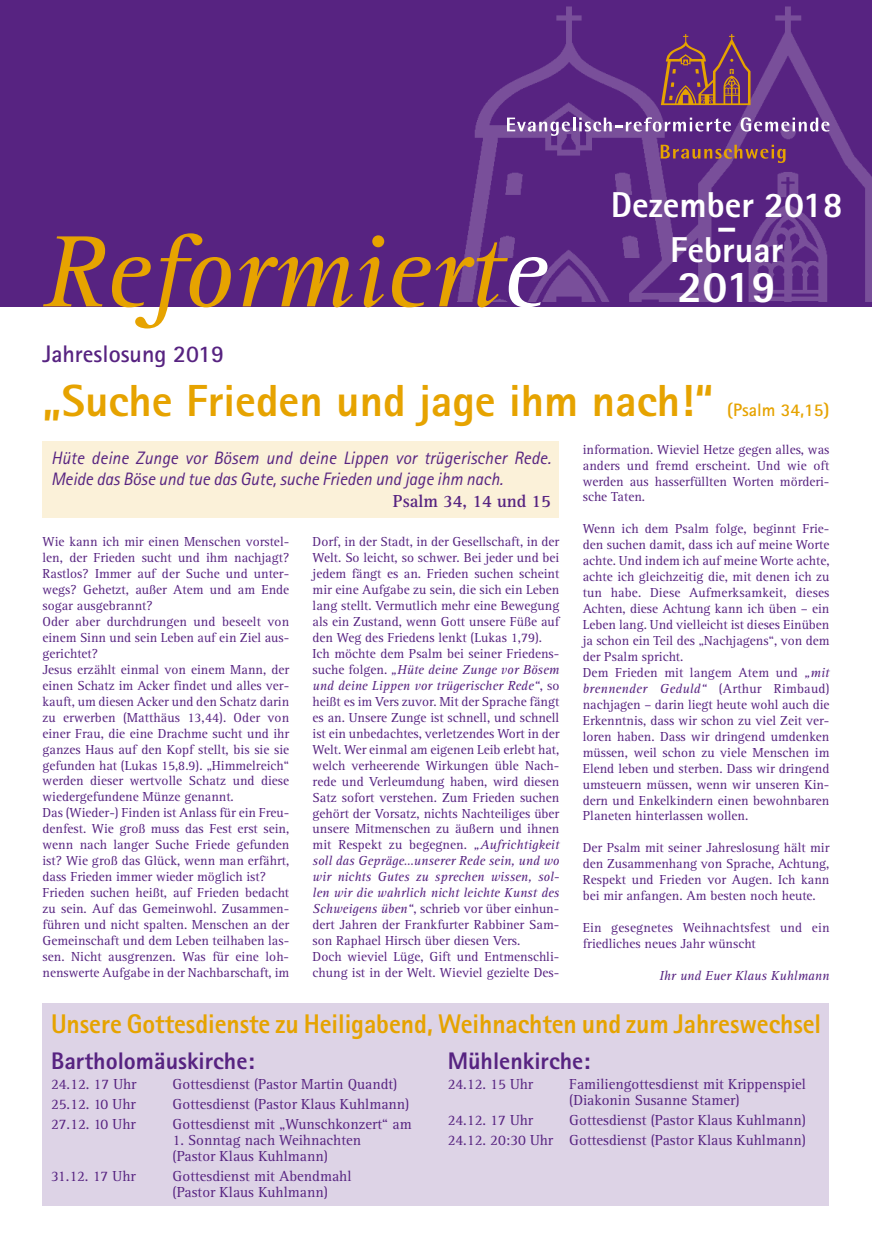
<style>
.page{position:relative;width:872px;height:1242px;background:#fff}
.page>*{position:absolute;margin:0;border:0;box-sizing:border-box;transform-origin:0 0}
.t1{font:italic 105px "Rotis Serif";color:#e6a300}
.t2{font:800 45px "Rotis Sans Serif";color:#e6a300}
.t3{font:800 45px "Rotis Sans Serif";color:#fff}
.t4{font:800 36px "Rotis Sans Serif";color:#fff}
.t5{font:800 27px "Rotis Sans Serif";letter-spacing:-.005em;color:#e6a300;scale:.95 1}
.t6{font:800 24px "Rotis Sans Serif";color:#572381}
.t7{font:700 24px "Rotis Sans Serif";color:#572381}
.t8{font:italic 18px/21px "Rotis Sans Serif";letter-spacing:.005em;color:#572381}
.t9{font:700 18px "Rotis Serif";color:#572381}
.t10{font:700 18px "Rotis Sans Serif";color:#e6a300}
.t11{font:15px/15.9px "Rotis Serif";color:#572381}
.t12{font:13.5px/15.9px "Rotis Serif";color:#572381}
.t13{font:italic 13.5px "Rotis Serif";color:#572381}
.s1{color:#fff}
.s2{font-style:italic}
</style>
<div class="page">
<div style="left:43px;top:441px;width:516px;height:76px;background:#fbf1d9"></div>
<div style="left:0;top:0;width:872px;height:307px;background:#572381"></div>
<img style="left:457px;top:6px;width:415px;height:296px">
<svg style="left:661px;top:34px;width:89px;height:71px"></svg>
<svg style="left:660px;top:145px;width:125px;height:18px"></svg>
<svg style="left:507px;top:117px;width:224px;height:19px"></svg>
<svg style="left:740px;top:117px;width:89px;height:15px"></svg>
<div style="left:43px;top:1003px;width:786px;height:202px;background:#ddd3e6"></div>
<h1 class="t1" style="left:43px;top:213px;width:505px">Reformiert<span class="s1">e</span></h1>
<h3 class="t4" style="left:610px;top:182px;width:234px">Dezember 2018</h3>
<h3 class="t4" style="left:717px;top:204px;width:22px">–</h3>
<h3 class="t4" style="left:670px;top:227px;width:115px">Februar</h3>
<h2 class="t3" style="left:677px;top:258px;width:100px">2019</h2>
<h3 class="t7" style="left:43px;top:339px;width:183px">Jahreslosung 2019</h3>
<h2 class="t2" style="left:43px;top:372px;width:672px">„Suche Frieden und jage ihm nach!“</h2>
<h3 class="t10" style="left:727px;top:398px;width:104px">(Psalm 34,15)</h3>
<h3 class="t8" style="left:51px;top:448px;width:501px">Hüte deine Zunge vor Bösem und deine Lippen vor trügerischer Rede.<br>Meide das Böse und tue das Gute, suche Frieden und jage ihm nach.</h3>
<h3 class="t9" style="left:393px;top:491px;width:159px">Psalm 34, 14 und 15</h3>
<p class="t12" style="left:43px;top:534px;width:248px">Wie kann ich mir einen Menschen vorstel&shy;len, der Frieden sucht und ihm nachjagt?<br>Rastlos? Immer auf der Suche und unter&shy;wegs? Gehetzt, außer Atem und am Ende sogar ausgebrannt?<br>Oder aber durchdrungen und beseelt von einem Sinn und sein Leben auf ein Ziel aus&shy;gerichtet?<br>Jesus erzählt einmal von einem Mann, der einen Schatz im Acker findet und alles ver&shy;kauft, um diesen Acker und den Schatz darin zu erwerben (Matthäus 13,44). Oder von einer Frau, die eine Drachme sucht und ihr ganzes Haus auf den Kopf stellt, bis sie sie gefunden hat (Lukas 15,8.9). „Himmelreich“ werden dieser wertvolle Schatz und diese wiedergefundene Münze genannt.<br>Das (Wieder-) Finden ist Anlass für ein Freu&shy;denfest. Wie groß muss das Fest erst sein, wenn nach langer Suche Friede gefunden ist? Wie groß das Glück, wenn man erfährt, dass Frieden immer wieder möglich ist?<br>Frieden suchen heißt, auf Frieden bedacht zu sein. Auf das Gemeinwohl. Zusammen&shy;führen und nicht spalten. Menschen an der Gemeinschaft und dem Leben teilhaben las&shy;sen. Nicht ausgrenzen. Was für eine loh&shy;nenswerte Aufgabe in der Nachbarschaft, im</p>
<p class="t12" style="left:313px;top:534px;width:248px">Dorf, in der Stadt, in der Gesellschaft, in der Welt. So leicht, so schwer. Bei jeder und bei jedem fängt es an. Frieden suchen scheint mir eine Aufgabe zu sein, die sich ein Leben lang stellt. Vermutlich mehr eine Bewegung als ein Zustand, wenn Gott unsere Füße auf den Weg des Friedens lenkt (Lukas 1,79).<br>Ich möchte dem Psalm bei seiner Friedens&shy;suche folgen. <span class="s2">„Hüte deine Zunge vor Bösem und deine Lippen vor trügerischer Rede“</span>, so heißt es im Vers zuvor. Mit der Sprache fängt es an. Unsere Zunge ist schnell, und schnell ist ein unbedachtes, verletzendes Wort in der Welt. Wer einmal am eigenen Leib erlebt hat, welch verheerende Wirkungen üble Nach&shy;rede und Verleumdung haben, wird diesen Satz sofort verstehen. Zum Frieden suchen gehört der Vorsatz, nichts Nachteiliges über unsere Mitmenschen zu äußern und ihnen mit Respekt zu begegnen. <span class="s2">„Aufrichtigkeit soll das Gepräge…unserer Rede sein, und wo wir nichts Gutes zu sprechen wissen, sol&shy;len wir die wahrlich nicht leichte Kunst des Schweigens üben“</span>, schrieb vor über einhun&shy;dert Jahren der Frankfurter Rabbiner Sam&shy;son Raphael Hirsch über diesen Vers.<br>Doch wieviel Lüge, Gift und Entmenschli&shy;chung ist in der Welt. Wieviel gezielte Des-</p>
<p class="t12" style="left:583px;top:441px;width:248px;text-align:justify">information. Wieviel Hetze gegen alles, was anders und fremd erscheint. Und wie oft werden aus hasserfüllten Worten mörderi&shy;sche Taten.</p>
<p class="t12" style="left:583px;top:521px;width:248px">Wenn ich dem Psalm folge, beginnt Frie&shy;den suchen damit, dass ich auf meine Worte achte. Und indem ich auf meine Worte achte, achte ich gleichzeitig die, mit denen ich zu tun habe. Diese Aufmerksamkeit, dieses Achten, diese Achtung kann ich üben – ein Leben lang. Und vielleicht ist dieses Einüben ja schon ein Teil des „Nachjagens“, von dem der Psalm spricht.<br>Dem Frieden mit langem Atem und <span class="s2">„mit brennender Geduld“</span> (Arthur Rimbaud) nachjagen – darin liegt heute wohl auch die Erkenntnis, dass wir schon zu viel Zeit ver&shy;loren haben. Dass wir dringend umdenken müssen, weil schon zu viele Menschen im Elend leben und sterben. Dass wir dringend umsteuern müssen, wenn wir unseren Kin&shy;dern und Enkelkindern einen bewohnbaren Planeten hinterlassen wollen.</p>
<p class="t12" style="left:583px;top:840px;width:248px;text-align:justify">Der Psalm mit seiner Jahreslosung hält mir den Zusammenhang von Sprache, Achtung, Respekt und Frieden vor Augen. Ich kann bei mir anfangen. Am besten noch heute.</p>
<p class="t12" style="left:583px;top:920px;width:248px">Ein gesegnetes Weihnachtsfest und ein friedliches neues Jahr wünscht</p>
<p class="t13" style="left:659px;top:968px;width:171px">Ihr und Euer Klaus Kuhlmann</p>
<h3 class="t5" style="left:51px;top:1007px;width:812px">Unsere Gottesdienste zu Heiligabend, Weihnachten und zum Jahreswechsel</h3>
<h3 class="t6" style="left:51px;top:1045px;width:205px">Bartholomäuskirche:</h3>
<p class="t11" style="left:51px;top:1076px;width:87px">24.12. 17 Uhr</p>
<p class="t11" style="left:173px;top:1076px;width:226px">Gottesdienst (Pastor Martin Quandt)</p>
<p class="t11" style="left:51px;top:1096px;width:86px">25.12. 10 Uhr</p>
<p class="t11" style="left:173px;top:1096px;width:238px">Gottesdienst (Pastor Klaus Kuhlmann)</p>
<p class="t11" style="left:51px;top:1116px;width:86px">27.12. 10 Uhr</p>
<p class="t11" style="left:173px;top:1116px;width:241px">Gottesdienst mit „Wunschkonzert“ am</p>
<p class="t11" style="left:173px;top:1132px;width:190px">1. Sonntag nach Weihnachten (Pastor Klaus Kuhlmann)</p>
<p class="t11" style="left:51px;top:1168px;width:86px">31.12. 17 Uhr</p>
<p class="t11" style="left:173px;top:1168px;width:180px">Gottesdienst mit Abendmahl (Pastor Klaus Kuhlmann)</p>
<h3 class="t6" style="left:448px;top:1045px;width:144px">Mühlenkirche:</h3>
<p class="t11" style="left:448px;top:1076px;width:87px">24.12. 15 Uhr</p>
<p class="t11" style="left:569px;top:1076px;width:238px">Familiengottesdienst mit Krippenspiel (Diakonin Susanne Stamer)</p>
<p class="t11" style="left:448px;top:1112px;width:87px">24.12. 17 Uhr</p>
<p class="t11" style="left:448px;top:1110px;width:360px;line-height:20.2px;text-align:right">Gottesdienst (Pastor Klaus Kuhlmann)<br>24.12. 20:30 Uhr Gottesdienst (Pastor Klaus Kuhlmann)</p>
</div>
